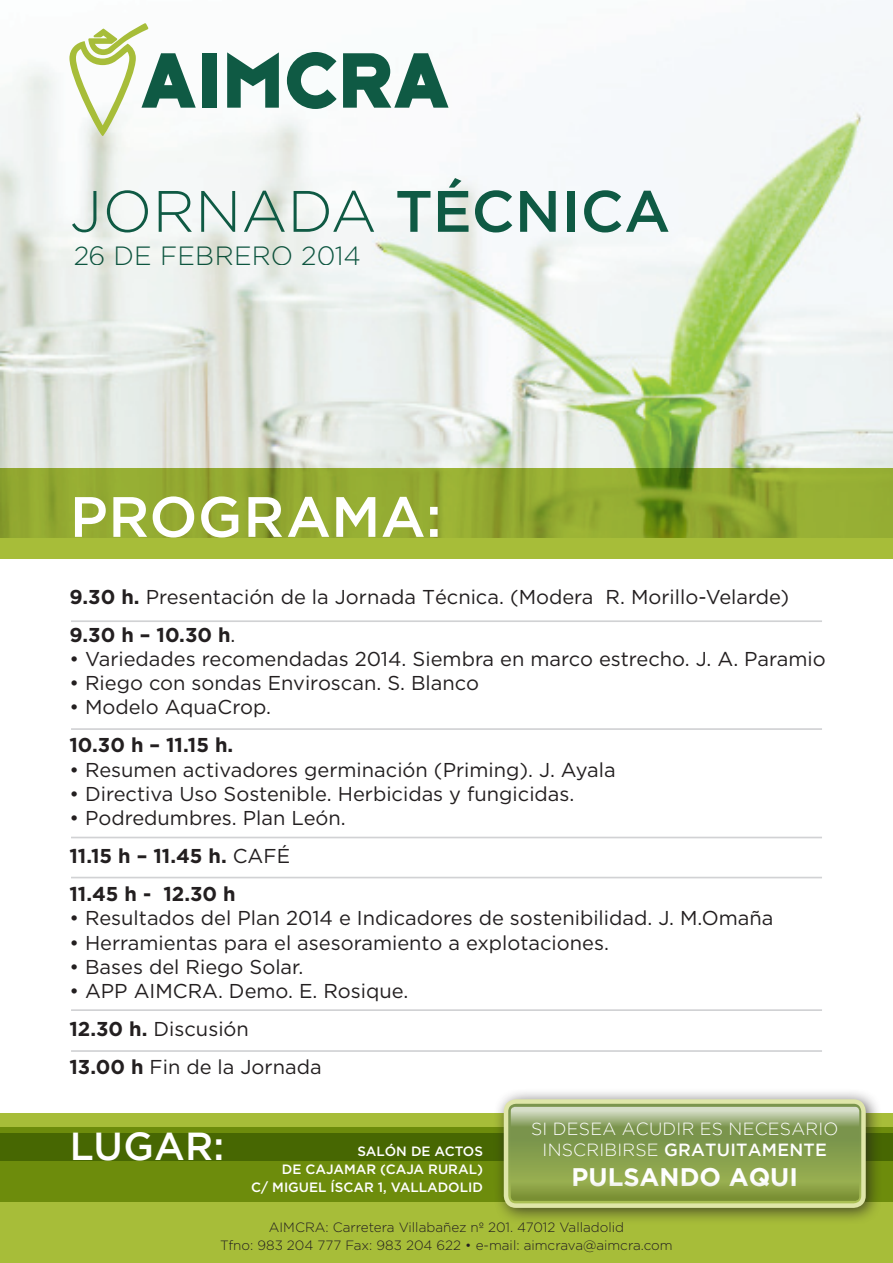
<style>
.page{position:relative;width:893px;height:1263px;background:#fff}
.page>*{position:absolute;margin:0;border:0;box-sizing:border-box;transform-origin:0 0}
.t1{font:300 58.35px "Gotham";letter-spacing:.005em;color:#0f5a44}
.t2{font:500 56.85px "Gotham";letter-spacing:.005em;color:#fff}
.t3{font:500 38.85px "Gotham";color:#fff}
.t4{font:300 26.25px "Gotham";color:#0f5a44}
.t5{font:700 25.35px "Gotham";color:#fff}
.t6{font:20.1px/38.2px "Gotham";color:#231f20}
.t7{font:700 20.1px "Gotham";color:#231f20}
.t8{font:300 17.55px/21px "Gotham";letter-spacing:.015em;color:#fff}
.t9{font:500 17.55px "Gotham";color:#fff}
.t10{font:300 13.5px/18px "Gotham";color:#231f20;text-align:center}
.t11{font:500 13.5px/18px "Gotham";color:#fff;text-align:right}
.s1{font-weight:500}
.s2{font-weight:700}
</style>
<div class="page">
<img style="left:0;top:51px;width:893px;height:417px">
<svg style="left:0;top:468px;width:893px;height:90px;background:#95ac31"></svg>
<div style="left:0;top:1113px;width:893px;height:89px;background:#a7bd39"></div>
<svg style="left:0;top:1160px;width:893px;height:103px;background:#94ad2a"></svg>
<svg style="left:0;top:1127px;width:893px;height:33px;background:#4d6d03"></svg>
<svg style="left:69px;top:23px;width:127px;height:113px"></svg>
<div style="left:202px;top:53px;width:14px;height:55px;background:#0f5a44"></div>
<svg style="left:227px;top:52px;width:52px;height:56px"></svg>
<svg style="left:287px;top:52px;width:50px;height:57px"></svg>
<svg style="left:343px;top:53px;width:106px;height:55px"></svg>
<hr style="left:71px;top:620px;width:751px;height:2px;background:#d1d2d4">
<hr style="left:71px;top:728px;width:751px;height:2px;background:#d1d2d4">
<hr style="left:71px;top:837px;width:751px;height:1px;background:#d1d2d4">
<hr style="left:71px;top:877px;width:751px;height:1px;background:#d1d2d4">
<hr style="left:71px;top:1009px;width:751px;height:2px;background:#d1d2d4">
<hr style="left:71px;top:1050px;width:751px;height:2px;background:#d1d2d4">
<div style="left:492px;top:1088px;width:391px;height:137px;background:#231f20;opacity:.75"></div>
<svg style="left:506px;top:1101px;width:355px;height:102px;background:#90a854"></svg>
<div style="left:504px;top:1099px;width:362px;height:109px;border:4px solid #dfe6a9;border-radius:10px"></div>
<svg style="left:511px;top:1107px;width:348px;height:94px;background:#8fa55a"></svg>
<h1 class="t1" style="left:70px;top:179px;width:602px">JORNADA <span class="s1">TÉCNICA</span></h1>
<h3 class="t4" style="left:73px;top:241px;width:289px">26 DE FEBRERO 2014</h3>
<h2 class="t2" style="left:70px;top:484px;width:373px">PROGRAMA:</h2>
<p class="t6" style="left:69px;top:577px;width:721px"><span class="s2">9.30 h.</span> Presentación de la Jornada Técnica. (Modera R. Morillo-Velarde)<br><span class="s2">9.30 h – 10.30 h</span>.</p>
<p class="t6" style="left:69px;top:639px;width:758px">• Variedades recomendadas 2014. Siembra en marco estrecho. J. A. Paramio</p>
<p class="t6" style="left:69px;top:663px;width:411px">• Riego con sondas Enviroscan. S. Blanco</p>
<p class="t6" style="left:69px;top:688px;width:203px">• Modelo AquaCrop.</p>
<p class="t7" style="left:69px;top:734px;width:165px">10.30 h – 11.15 h.</p>
<p class="t6" style="left:69px;top:750px;width:548px">• Resumen activadores germinación (Priming). J. Ayala</p>
<p class="t6" style="left:69px;top:774px;width:506px">• Directiva Uso Sostenible. Herbicidas y fungicidas.</p>
<p class="t6" style="left:69px;top:798px;width:278px">• Podredumbres. Plan León.<br><span class="s2">11.15 h – 11.45 h.</span> CAFÉ<br><span class="s2">11.45 h - 12.30 h</span></p>
<p class="t6" style="left:69px;top:899px;width:705px">• Resultados del Plan 2014 e Indicadores de sostenibilidad. J. M.Omaña</p>
<p class="t6" style="left:69px;top:923px;width:541px">• Herramientas para el asesoramiento a explotaciones.</p>
<p class="t6" style="left:69px;top:947px;width:236px">• Bases del Riego Solar.</p>
<p class="t6" style="left:69px;top:971px;width:340px">• APP AIMCRA. Demo. E. Rosique.<br><span class="s2">12.30 h.</span> Discusión<br><span class="s2">13.00 h</span> Fin de la Jornada</p>
<h3 class="t3" style="left:70px;top:1124px;width:84px">LUGAR</h3>
<h3 class="t3" style="left:214px;top:1124px;width:12px">:</h3>
<p class="t11" style="left:251px;top:1142px;width:233px">SALÓN DE ACTOS<br>DE CAJAMAR (CAJA RURAL)<br>C/ M IGUEL ÍSCAR 1, VALLADOLID</p>
<p class="t8" style="left:543px;top:1118px;width:297px;text-indent:-12px">SI DESEA ACUDIR ES NECESARIO<br>INSCRIBIRSE <span class="s1">GRAT</span></p>
<p class="t9" style="left:717px;top:1139px;width:26px">UITAM</p>
<p class="t9" style="left:777px;top:1139px;width:51px">ENTE</p>
<p class="t5" style="left:572px;top:1162px;width:228px">PULSANDO AQUI</p>
<p class="t10" style="left:220px;top:1218px;width:454px">AIMCRA: Carretera Villabañez nº 201. 47012 Valladolid<br>Tfno: 983 204 777 Fax: 983 204 622 • e-mail: aimcrava@aimcra.com</p>
</div>
